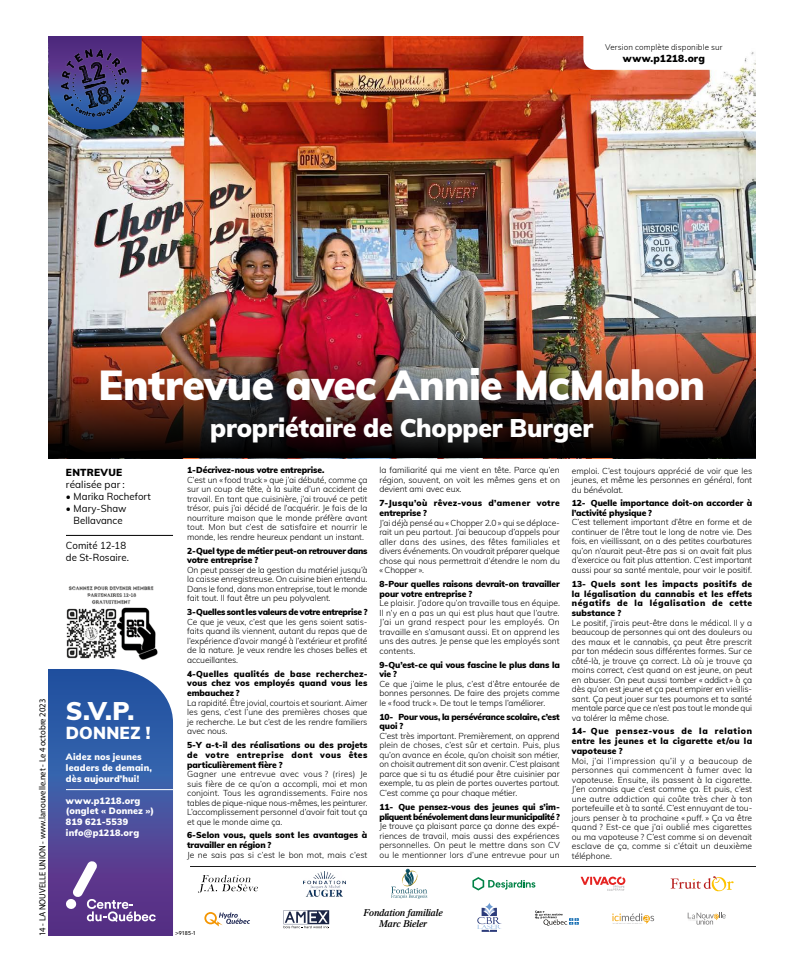
<style>
.page{position:relative;width:792px;height:972px;background:#fff}
.page>*{position:absolute;margin:0;border:0;box-sizing:border-box;transform-origin:0 0}
.t1{font:900 41px "Muli";letter-spacing:-.015em;color:#fff}
.t2{font:900 25px "Muli";letter-spacing:-.01em;color:#fff}
.t3{font:900 17px "Muli";letter-spacing:.015em;color:#fff}
.t4{font:10px/12px "Muli";letter-spacing:.005em;color:#000;text-align:center;scale:.96 1}
.t5{font:italic 600 10px/11px "Times LT Std";letter-spacing:-.02em;color:#000;text-align:center}
.t6{font:900 10px "Muli";letter-spacing:.02em;color:#000}
.t7{font:10px "Muli";letter-spacing:.005em;color:#000}
.t8{font:900 9px/10.8px "Muli";letter-spacing:.015em;color:#fff}
.t9{font:9px "Myriad Pro";color:#000;scale:.95 1}
.t10{font:300 8.5px/9.5px "Muli";letter-spacing:-.01em;color:#000;text-align:justify}
.t11{font:900 8.5px/9.8px "Muli";letter-spacing:-.01em;color:#000}
.t12{font:900 8.5px/9.8px "Muli";letter-spacing:-.04em;color:#000}
.t13{font:900 8.5px/9.8px "Muli";letter-spacing:.01em;color:#000}
.t14{font:900 8.5px/9.8px "Muli";letter-spacing:.035em;color:#000}
.t15{font:900 8.5px "Muli";letter-spacing:-.03em;color:#000}
.t16{font:300 8.5px "Muli";letter-spacing:.01em;color:#000}
.t17{font:300 8px "Muli";letter-spacing:.01em;color:#000}
.t18{font:500 5.5px "Avenir LT Std";color:#000}
</style>
<div class="page">
<img style="left:48px;top:36px;width:708px;height:297px">
<img style="left:654px;top:888px;width:43px;height:36px">
<svg style="left:581px;top:877px;width:44px;height:14px"></svg>
<svg style="left:535px;top:911px;width:44px;height:15px"></svg>
<svg style="left:198px;top:875px;width:60px;height:18px"></svg>
<svg style="left:284px;top:910px;width:46px;height:19px"></svg>
<svg style="left:204px;top:912px;width:46px;height:14px"></svg>
<svg style="left:671px;top:876px;width:63px;height:16px"></svg>
<svg style="left:391px;top:869px;width:36px;height:30px"></svg>
<svg style="left:472px;top:877px;width:63px;height:14px"></svg>
<svg style="left:485px;top:903px;width:8px;height:8px"></svg>
<svg style="left:477px;top:908px;width:24px;height:24px"></svg>
<img style="left:48px;top:333px;width:708px;height:125px">
<hr style="left:66px;top:535px;width:107px;height:1px;background:#000">
<svg style="left:48px;top:669px;width:125px;height:267px;background:#4255a1"></svg>
<svg style="left:583px;top:36px;width:162px;height:34px"></svg>
<hr style="left:66px;top:789px;width:107px;height:1px;background:#fff">
<svg style="left:66px;top:861px;width:90px;height:61px;background:#74569d"></svg>
<hr style="left:190px;top:866px;width:566px;height:1px;background:#000">
<img style="left:48px;top:36px;width:94px;height:93px">
<img style="left:61px;top:50px;width:68px;height:66px">
<svg style="left:688px;top:913px;width:3px;height:5px"></svg>
<svg style="left:697px;top:913px;width:29px;height:12px"></svg>
<svg style="left:612px;top:913px;width:42px;height:11px"></svg>
<img style="left:303px;top:871px;width:43px;height:26px">
<img style="left:66px;top:586px;width:92px;height:74px">
<p class="t17" style="left:605px;top:41px;width:119px">Version complète disponible sur</p>
<p class="t6" style="left:623px;top:51px;width:84px">www.p1218.org</p>
<p class="t9" style="left:37px;top:936px;width:251px;rotate:-90deg">14 - LA NOUVELLE UNION - www.lanouvelle.net - Le 4 octobre 2023</p>
<h1 class="t1" style="left:98px;top:355px;width:608px">Entrevue avec Annie McMahon</h1>
<h2 class="t2" style="left:210px;top:410px;width:384px">propriétaire de Chopper Burger</h2>
<p class="t6" style="left:66px;top:465px;width:58px">ENTREVUE</p>
<p class="t7" style="left:66px;top:477px;width:60px">réalisée par :</p>
<p class="t4" style="left:66px;top:490px;width:90px">• Marika Rochefort</p>
<p class="t4" style="left:66px;top:502px;width:65px">• Mary-Shaw<br>Bellavance</p>
<p class="t4" style="left:66px;top:539px;width:67px;text-align:left">Comité 12-18 de St-Rosaire.</p>
<h2 class="t2" style="left:66px;top:692px;width:70px">S.V.P.</h2>
<h3 class="t3" style="left:66px;top:720px;width:86px">DONNEZ !</h3>
<p class="t8" style="left:66px;top:751px;width:88px">Aidez nos jeunes leaders de demain, dès aujourd’hui!</p>
<p class="t8" style="left:66px;top:795px;width:90px">www.p1218.org (onglet « Donnez »)<br>819 621-5539 info@p1218.org</p>
<p class="t11" style="left:187px;top:465px;width:139px">1- Décrivez-nous votre entreprise.</p>
<p class="t10" style="left:187px;top:475px;width:182px">C’est un « food truck » que j’ai débuté, comme ça sur un coup de tête, à la suite d’un accident de travail. En tant que cuisinière, j’ai trouvé ce petit trésor, puis j’ai décidé de l’acquérir. Je fais de la nourriture maison que le monde préfère avant tout. Mon but c’est de satisfaire et nourrir le monde, les rendre heureux pendant un instant.</p>
<p class="t11" style="left:187px;top:545px;width:182px">2- Quel type de métier peut-on retrouver dans votre entreprise ?</p>
<p class="t10" style="left:187px;top:565px;width:182px">On peut passer de la gestion du matériel jusqu’à la caisse enregistreuse. On cuisine bien entendu.<br>Dans le fond, dans mon entreprise, tout le monde fait tout. Il faut être un peu polyvalent.</p>
<p class="t15" style="left:187px;top:606px;width:182px">3- Quelles sont les valeurs de votre entreprise ?</p>
<p class="t10" style="left:187px;top:617px;width:182px">Ce que je veux, c’est que les gens soient satis&shy;faits quand ils viennent, autant du repas que de l’expérience d’avoir mangé à l’extérieur et profité de la nature. Je veux rendre les choses belles et accueillantes.</p>
<p class="t11" style="left:187px;top:668px;width:182px;text-align:justify">4- Quelles qualités de base recherchez&shy;vous chez vos employés quand vous les embauchez ?</p>
<p class="t10" style="left:187px;top:698px;width:182px">La rapidité. Être jovial, courtois et souriant. Aimer les gens, c’est l’une des premières choses que je recherche. Le but c’est de les rendre familiers avec nous.</p>
<p class="t11" style="left:187px;top:740px;width:182px;text-align:justify">5-Y a-t-il des réalisations ou des projets de votre entreprise dont vous êtes particulièrement fière ?</p>
<p class="t10" style="left:187px;top:769px;width:182px">Gagner une entrevue avec vous ? (rires) Je suis fière de ce qu’on a accompli, moi et mon conjoint. Tous les agrandissements. Faire nos tables de pique-nique nous-mêmes, les peinturer.<br>L’accomplissement personnel d’avoir fait tout ça et que le monde aime ça.</p>
<p class="t13" style="left:187px;top:830px;width:182px">6- Selon vous, quels sont les avantages à travailler en région ?</p>
<p class="t16" style="left:187px;top:849px;width:182px">Je ne sais pas si c’est le bon mot, mais c’est</p>
<p class="t10" style="left:380px;top:465px;width:182px">la familiarité qui me vient en tête. Parce qu’en région, souvent, on voit les mêmes gens et on devient ami avec eux.</p>
<p class="t14" style="left:380px;top:498px;width:182px">7- Jusqu’où rêvez-vous d’amener votre entreprise ?</p>
<p class="t10" style="left:380px;top:517px;width:182px">J’ai déjà pensé au « Chopper 2.0 » qui se déplace&shy;rait un peu partout. J’ai beaucoup d’appels pour aller dans des usines, des fêtes familiales et divers événements. On voudrait préparer quelque chose qui nous permettrait d’étendre le nom du « Chopper ».</p>
<p class="t11" style="left:380px;top:579px;width:182px">8- Pour quelles raisons devrait-on travailler pour votre entreprise ?</p>
<p class="t10" style="left:380px;top:598px;width:182px">Le plaisir. J’adore qu’on travaille tous en équipe.<br>Il n’y en a pas un qui est plus haut que l’autre.<br>J’ai un grand respect pour les employés. On travaille en s’amusant aussi. Et on apprend les uns des autres. Je pense que les employés sont contents.</p>
<p class="t11" style="left:380px;top:659px;width:182px">9- Qu’est-ce qui vous fascine le plus dans la vie ?</p>
<p class="t10" style="left:380px;top:679px;width:182px">Ce que j’aime le plus, c’est d’être entourée de bonnes personnes. De faire des projets comme le « food truck ». De tout le temps l’améliorer.</p>
<p class="t11" style="left:380px;top:711px;width:182px">10- Pour vous, la persévérance scolaire, c’est quoi ?</p>
<p class="t10" style="left:380px;top:731px;width:182px">C’est très important. Premièrement, on apprend plein de choses, c’est sûr et certain. Puis, plus qu’on avance en école, qu’on choisit son métier, on choisit autrement dit son avenir. C’est plaisant parce que si tu as étudié pour être cuisinier par exemple, tu as plein de portes ouvertes partout.<br>C’est comme ça pour chaque métier.</p>
<p class="t12" style="left:380px;top:801px;width:182px">11- Que pensez-vous des jeunes qui s’im&shy;pliquent bénévolement dans leur municipalité ?</p>
<p class="t10" style="left:380px;top:821px;width:182px">Je trouve ça plaisant parce ça donne des expé&shy;riences de travail, mais aussi des expériences personnelles. On peut le mettre dans son CV ou le mentionner lors d’une entrevue pour un</p>
<p class="t10" style="left:572px;top:465px;width:182px">emploi. C’est toujours apprécié de voir que les jeunes, et même les personnes en général, font du bénévolat.</p>
<p class="t11" style="left:572px;top:498px;width:182px">12- Quelle importance doit-on accorder à l’activité physique ?</p>
<p class="t10" style="left:572px;top:517px;width:182px">C’est tellement important d’être en forme et de continuer de l’être tout le long de notre vie. Des fois, en vieillissant, on a des petites courbatures qu’on n’aurait peut-être pas si on avait fait plus d’exercice ou fait plus attention. C’est important aussi pour sa santé mentale, pour voir le positif.</p>
<p class="t11" style="left:572px;top:578px;width:182px;text-align:justify">13- Quels sont les impacts positifs de la légalisation du cannabis et les effets négatifs de la légalisation de cette substance ?</p>
<p class="t10" style="left:572px;top:617px;width:182px">Le positif, j’irais peut-être dans le médical. Il y a beaucoup de personnes qui ont des douleurs ou des maux et le cannabis, ça peut être prescrit par ton médecin sous différentes formes. Sur ce côté-là, je trouve ça correct. Là où je trouve ça moins correct, c’est quand on est jeune, on peut en abuser. On peut aussi tomber « addict » à ça dès qu’on est jeune et ça peut empirer en vieillis&shy;sant. Ça peut jouer sur tes poumons et ta santé mentale parce que ce n’est pas tout le monde qui va tolérer la même chose.</p>
<p class="t11" style="left:572px;top:726px;width:182px;text-align:justify">14- Que pensez-vous de la relation entre les jeunes et la cigarette et/ou la vapoteuse ?</p>
<p class="t10" style="left:572px;top:755px;width:182px">Moi, j’ai l’impression qu’il y a beaucoup de personnes qui commencent à fumer avec la vapoteuse. Ensuite, ils passent à la cigarette.<br>J’en connais que c’est comme ça. Et puis, c’est une autre addiction qui coûte très cher à ton portefeuille et à ta santé. C’est ennuyant de tou&shy;jours penser à ta prochaine « puff. » Ça va être quand ? Est-ce que j’ai oublié mes cigarettes ou ma vapoteuse ? C’est comme si on devenait esclave de ça, comme si c’était un deuxième téléphone.</p>
<p class="t18" style="left:175px;top:930px;width:22px">&gt;9185-1</p>
<p class="t5" style="left:364px;top:907px;width:81px">Fondation familiale<br>Marc Bieler</p>
</div>
